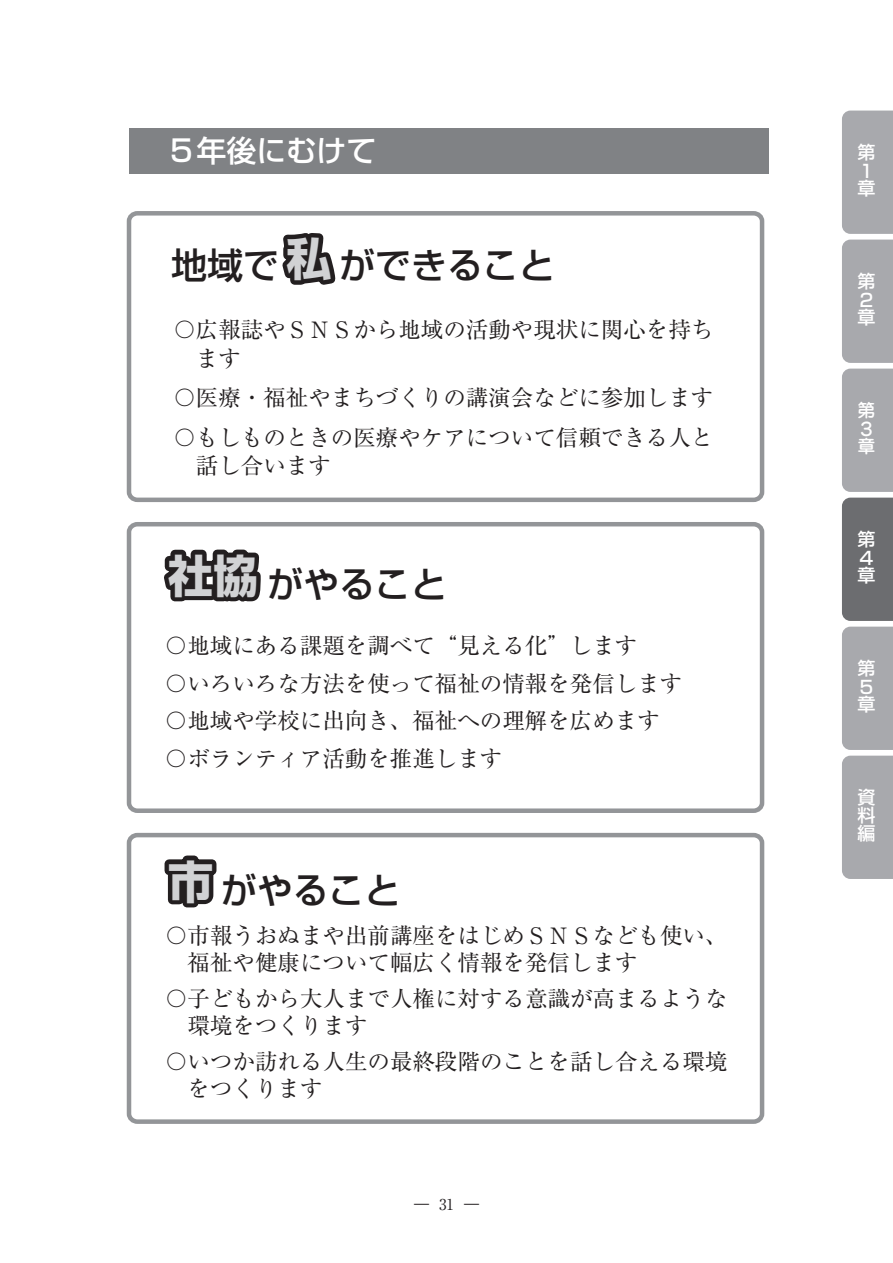
<style>
.page{position:relative;width:893px;height:1263px;background:#fff}
.page>*{position:absolute;margin:0;border:0;box-sizing:border-box;transform-origin:0 0}
.t1{font:700 45px "Shin Go Pro";color:#d1d2d4}
.t2{font:500 36px "Shin Go Pro";color:#231f20}
.t3{font:500 30px "Shin Go Pro";color:#fff}
.t4{font:22.5px/37.5px "Ryumin Pro";color:#231f20}
.t5{font:500 18px/18px "Shin Go Pro";color:#fff}
.t6{font:500 18px/18px "Jun 34 Pro";color:#fff}
.t7{font:15px "Ryumin Pro";color:#231f20}
</style>
<div class="page">
<div style="left:842px;top:111px;width:51px;height:123px;background:#a8a9ad"></div>
<div style="left:842px;top:240px;width:51px;height:123px;background:#a8a9ad"></div>
<div style="left:842px;top:369px;width:51px;height:123px;background:#a8a9ad"></div>
<div style="left:842px;top:498px;width:51px;height:123px;background:#6c6d70"></div>
<div style="left:842px;top:627px;width:51px;height:123px;background:#a8a9ad"></div>
<div style="left:842px;top:756px;width:51px;height:123px;background:#a8a9ad"></div>
<div style="left:129px;top:128px;width:639px;height:45px;background:#808285"></div>
<div style="left:127px;top:211px;width:637px;height:291px;border:4px solid #939598;border-radius:8px"></div>
<div style="left:127px;top:522px;width:637px;height:291px;border:4px solid #939598;border-radius:8px"></div>
<div style="left:127px;top:833px;width:637px;height:291px;border:4px solid #939598;border-radius:8px"></div>
<svg style="left:282px;top:233px;width:54px;height:52px"></svg>
<svg style="left:164px;top:549px;width:97px;height:53px;background:#3f3c3d"></svg>
<svg style="left:164px;top:855px;width:53px;height:53px"></svg>
<h3 class="t3" style="left:166px;top:126px;width:211px">５年後にむけて</h3>
<h1 class="t1" style="left:286px;top:223px;width:46px">私</h1>
<h2 class="t2" style="left:171px;top:236px;width:385px">地域で 　 ができること</h2>
<p class="t4" style="left:173px;top:314px;width:542px;line-height:28.5px">〇広報誌やＳＮＳから地域の活動や現状に関心を持ち　ます</p>
<p class="t4" style="left:173px;top:377px;width:542px;line-height:39.3px">〇医療・福祉やまちづくりの講演会などに参加します〇もしものときの医療やケアについて信頼できる人と</p>
<p class="t4" style="left:173px;top:445px;width:159px">　話し合います</p>
<h1 class="t1" style="left:168px;top:540px;width:91px">社協</h1>
<h2 class="t2" style="left:267px;top:555px;width:181px">がやること</h2>
<p class="t4" style="left:165px;top:625px;width:519px">〇地域にある課題を調べて“見える化”します<br>〇いろいろな方法を使って福祉の情報を発信します〇地域や学校に出向き、福祉への理解を広めます〇ボランティア活動を推進します</p>
<h2 class="t2" style="left:168px;top:861px;width:234px"><sup>市</sup>がやること</h2>
<p class="t4" style="left:165px;top:920px;width:564px;line-height:27px">〇市報うおぬまや出前講座をはじめＳＮＳなども使い、　福祉や健康について幅広く情報を発信します</p>
<p class="t4" style="left:165px;top:983px;width:564px;line-height:27px">〇子どもから大人まで人権に対する意識が高まるような　環境をつくります</p>
<p class="t4" style="left:165px;top:1046px;width:564px;line-height:27px">〇いつか訪れる人生の最終段階のことを話し合える環境　をつくります</p>
<p class="t7" style="left:414px;top:1192px;width:66px">― 31 ―</p>
<p class="t5" style="left:857px;top:141px;width:19px">第<br>１章</p>
<p class="t5" style="left:857px;top:270px;width:19px">第<br>２章</p>
<p class="t6" style="left:857px;top:400px;width:19px">第<br>３章</p>
<p class="t5" style="left:857px;top:528px;width:19px;text-align:justify">第４章</p>
<p class="t5" style="left:857px;top:657px;width:19px">第<br>５章</p>
<p class="t5" style="left:857px;top:786px;width:19px;text-align:justify">資料編</p>
</div>
